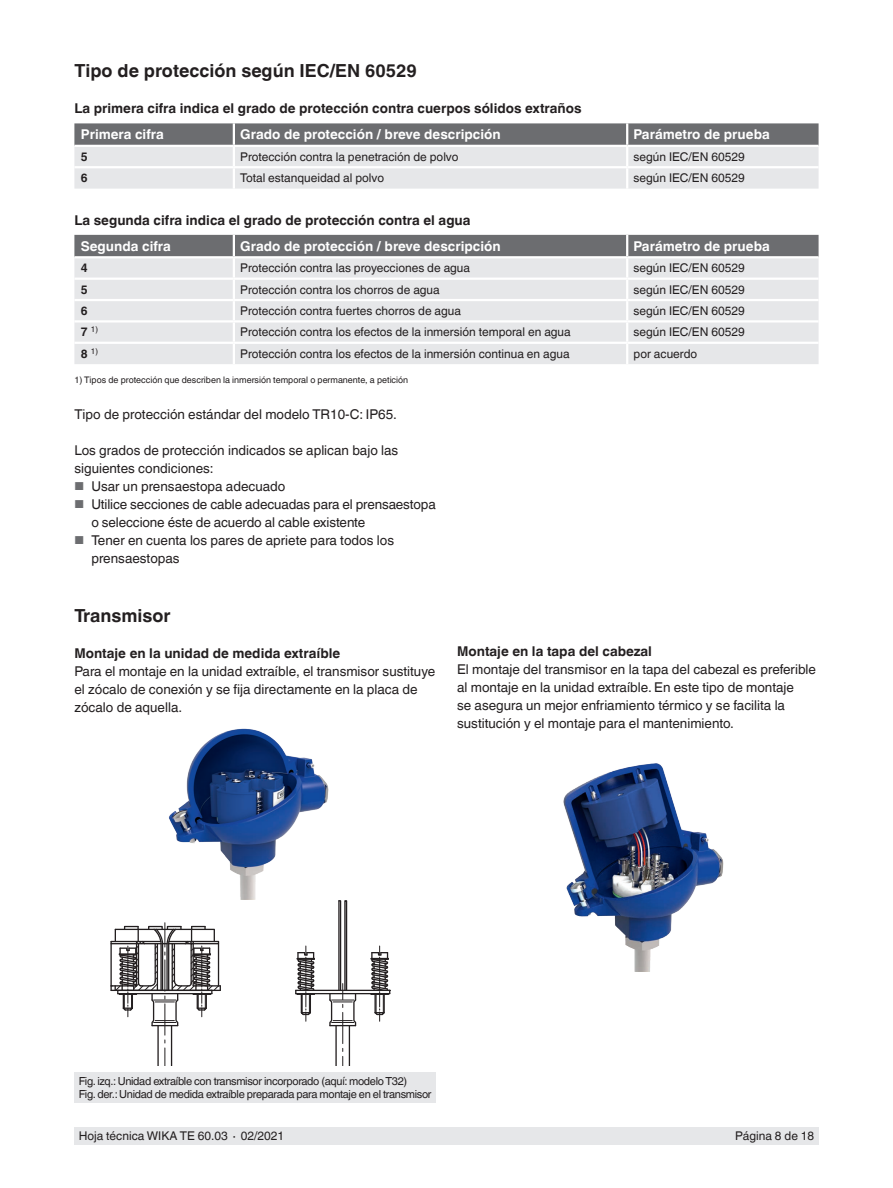
<style>
.page{position:relative;width:893px;height:1188px;background:#fff}
.page>*{position:absolute;margin:0;border:0;box-sizing:border-box;transform-origin:0 0}
.t1{font:700 18px "Helvetica World";color:#231f20}
.t2{font:13.5px/18px "Helvetica World";color:#231f20}
.t3{font:700 13.5px "Helvetica World";color:#231f20}
.t4{font:700 13.5px "Helvetica World";color:#fff}
.t5{font:12px "Helvetica World";color:#231f20}
.t6{font:700 12px "Helvetica World";color:#231f20}
.t7{font:11.1px/13.5px "Helvetica World";letter-spacing:-.03em;color:#231f20}
.t8{font:9px "Helvetica World";color:#231f20}
.t9{font:8.1px "Helvetica World";color:#231f20}
.s1{font-weight:700;font-size:12px}
.s2{font-size:11.55px;color:#6c6d70}
</style>
<div class="page">
<div style="left:74px;top:1128px;width:745px;height:17px;background:#e6e7e9"></div>
<div style="left:74px;top:1072px;width:362px;height:31px;background:#e6e7e9"></div>
<svg style="left:74px;top:123px;width:745px;height:66px;background:#bfbfc2"></svg>
<hr style="left:74px;top:166px;width:160px;height:2px;background:#fff">
<hr style="left:234px;top:166px;width:393px;height:2px;background:#fff">
<hr style="left:233px;top:168px;width:2px;height:21px;background:#fff">
<hr style="left:627px;top:166px;width:192px;height:2px;background:#fff">
<hr style="left:626px;top:168px;width:2px;height:21px;background:#fff">
<div style="left:74px;top:235px;width:745px;height:21px;background:#6c6d70"></div>
<div style="left:74px;top:258px;width:745px;height:106px;background:#e6e7e9"></div>
<hr style="left:233px;top:235px;width:2px;height:21px;background:#fff">
<hr style="left:626px;top:235px;width:2px;height:21px;background:#fff">
<hr style="left:233px;top:258px;width:2px;height:20px;background:#fff">
<hr style="left:626px;top:258px;width:2px;height:20px;background:#fff">
<hr style="left:74px;top:278px;width:160px;height:2px;background:#fff">
<hr style="left:234px;top:278px;width:393px;height:2px;background:#fff">
<hr style="left:627px;top:278px;width:192px;height:2px;background:#fff">
<hr style="left:74px;top:299px;width:160px;height:2px;background:#fff">
<hr style="left:234px;top:299px;width:393px;height:2px;background:#fff">
<hr style="left:627px;top:299px;width:192px;height:2px;background:#fff">
<hr style="left:74px;top:320px;width:160px;height:3px;background:#fff">
<hr style="left:234px;top:320px;width:393px;height:3px;background:#fff">
<svg style="left:233px;top:280px;width:2px;height:62px"></svg>
<hr style="left:627px;top:320px;width:192px;height:3px;background:#fff">
<svg style="left:626px;top:280px;width:2px;height:62px"></svg>
<hr style="left:74px;top:342px;width:160px;height:2px;background:#fff">
<hr style="left:234px;top:342px;width:393px;height:2px;background:#fff">
<hr style="left:233px;top:344px;width:2px;height:20px;background:#fff">
<hr style="left:627px;top:342px;width:192px;height:2px;background:#fff">
<hr style="left:626px;top:344px;width:2px;height:20px;background:#fff">
<hr style="left:296px;top:993px;width:94px;height:1px;background:#231f20">
<hr style="left:296px;top:990px;width:94px;height:1px;background:#231f20">
<hr style="left:335px;top:1026px;width:2px;height:40px;background:#231f20">
<hr style="left:349px;top:1026px;width:1px;height:40px;background:#231f20">
<hr style="left:342px;top:1012px;width:1px;height:32px;background:#231f20">
<svg style="left:342px;top:1048px;width:1px;height:18px"></svg>
<svg style="left:295px;top:946px;width:20px;height:75px"></svg>
<svg style="left:370px;top:946px;width:20px;height:75px"></svg>
<svg style="left:328px;top:900px;width:29px;height:127px"></svg>
<hr style="left:157px;top:1026px;width:2px;height:40px;background:#231f20">
<hr style="left:171px;top:1026px;width:1px;height:40px;background:#231f20">
<hr style="left:165px;top:1004px;width:1px;height:31px;background:#231f20">
<svg style="left:165px;top:1040px;width:1px;height:26px"></svg>
<hr style="left:110px;top:942px;width:2px;height:48px;background:#231f20">
<svg style="left:111px;top:923px;width:110px;height:104px"></svg>
<img style="left:563px;top:763px;width:161px;height:209px">
<img style="left:169px;top:728px;width:160px;height:171px">
<div style="left:348px;top:895px;width:51px;height:17px;background:#fff"></div>
<h1 class="t1" style="left:74px;top:60px;width:344px">Tipo de protección según IEC/EN 60529</h1>
<p class="t3" style="left:74px;top:101px;width:509px">La primera cifra indica el grado de protección contra cuerpos sólidos extraños</p>
<p class="t4" style="left:81px;top:127px;width:84px">Primera cifra</p>
<p class="t4" style="left:240px;top:127px;width:262px">Grado de protección / breve descripción</p>
<p class="t4" style="left:634px;top:127px;width:138px">Parámetro de prueba</p>
<p class="t6" style="left:81px;top:150px;width:8px">5</p>
<p class="t5" style="left:240px;top:150px;width:220px">Protección contra la penetración de polvo</p>
<p class="t5" style="left:634px;top:150px;width:113px">según IEC/EN 60529</p>
<p class="t6" style="left:81px;top:171px;width:8px">6</p>
<p class="t5" style="left:240px;top:171px;width:145px">Total estanqueidad al polvo</p>
<p class="t5" style="left:634px;top:171px;width:113px">según IEC/EN 60529</p>
<p class="t3" style="left:74px;top:212px;width:398px">La segunda cifra indica el grado de protección contra el agua</p>
<p class="t4" style="left:81px;top:238px;width:91px">Segunda cifra</p>
<p class="t4" style="left:240px;top:238px;width:262px">Grado de protección / breve descripción</p>
<p class="t4" style="left:634px;top:238px;width:138px">Parámetro de prueba</p>
<p class="t6" style="left:81px;top:261px;width:8px">4</p>
<p class="t5" style="left:240px;top:261px;width:231px">Protección contra las proyecciones de agua</p>
<p class="t5" style="left:634px;top:261px;width:113px">según IEC/EN 60529</p>
<p class="t6" style="left:81px;top:283px;width:8px">5</p>
<p class="t5" style="left:240px;top:283px;width:201px">Protección contra los chorros de agua</p>
<p class="t5" style="left:634px;top:283px;width:113px">según IEC/EN 60529</p>
<p class="t6" style="left:81px;top:304px;width:8px">6</p>
<p class="t5" style="left:240px;top:304px;width:222px">Protección contra fuertes chorros de agua</p>
<p class="t5" style="left:634px;top:304px;width:113px">según IEC/EN 60529</p>
<p class="t9" style="left:81px;top:325px;width:19px"><span class="s1">7</span> 1)</p>
<p class="t5" style="left:240px;top:325px;width:332px">Protección contra los efectos de la inmersión temporal en agua</p>
<p class="t5" style="left:634px;top:325px;width:113px">según IEC/EN 60529</p>
<p class="t9" style="left:81px;top:346px;width:19px"><span class="s1">8</span> 1)</p>
<p class="t5" style="left:240px;top:347px;width:331px">Protección contra los efectos de la inmersión continua en agua</p>
<p class="t5" style="left:634px;top:347px;width:65px">por acuerdo</p>
<p class="t8" style="left:74px;top:375px;width:335px">1) Tipos de protección que describen la inmersión temporal o permanente, a petición</p>
<p class="t2" style="left:74px;top:405px;width:324px">Tipo de protección estándar del modelo TR10-C: IP65.</p>
<p class="t2" style="left:74px;top:441px;width:325px">Los grados de protección indicados se aplican bajo las siguientes condiciones:</p>
<p class="t2" style="left:74px;top:477px;width:213px"><span class="s2">■</span> Usar un prensaestopa adecuado</p>
<p class="t2" style="left:91px;top:495px;width:346px;text-indent:-17px"><span class="s2">■</span> Utilice secciones de cable adecuadas para el prensaestopa o seleccione éste de acuerdo al cable existente</p>
<p class="t2" style="left:91px;top:531px;width:304px;text-indent:-17px"><span class="s2">■</span> Tener en cuenta los pares de apriete para todos los prensaestopas</p>
<h1 class="t1" style="left:74px;top:605px;width:98px">Transmisor</h1>
<p class="t3" style="left:74px;top:645px;width:267px">Montaje en la unidad de medida extraíble</p>
<p class="t2" style="left:74px;top:662px;width:362px">Para el montaje en la unidad extraíble, el transmisor sustituye el zócalo de conexión y se fija directamente en la placa de zócalo de aquella.</p>
<p class="t3" style="left:457px;top:644px;width:196px">Montaje en la tapa del cabezal</p>
<p class="t2" style="left:457px;top:661px;width:360px">El montaje del transmisor en la tapa del cabezal es preferible al montaje en la unidad extraíble. En este tipo de montaje<br>se asegura un mejor enfriamiento térmico y se facilita la sustitución y el montaje para el mantenimiento.</p>
<p class="t7" style="left:79px;top:1074px;width:354px">Fig. izq.: Unidad extraíble con transmisor incorporado (aquí: modelo T32)<br>Fig. der.: Unidad de medida extraíble preparada para montaje en el transmisor</p>
<p class="t5" style="left:79px;top:1129px;width:207px">Hoja técnica WIKA TE 60.03 ∙ 02/2021</p>
<p class="t5" style="left:735px;top:1129px;width:81px">Página 8 de 18</p>
</div>
